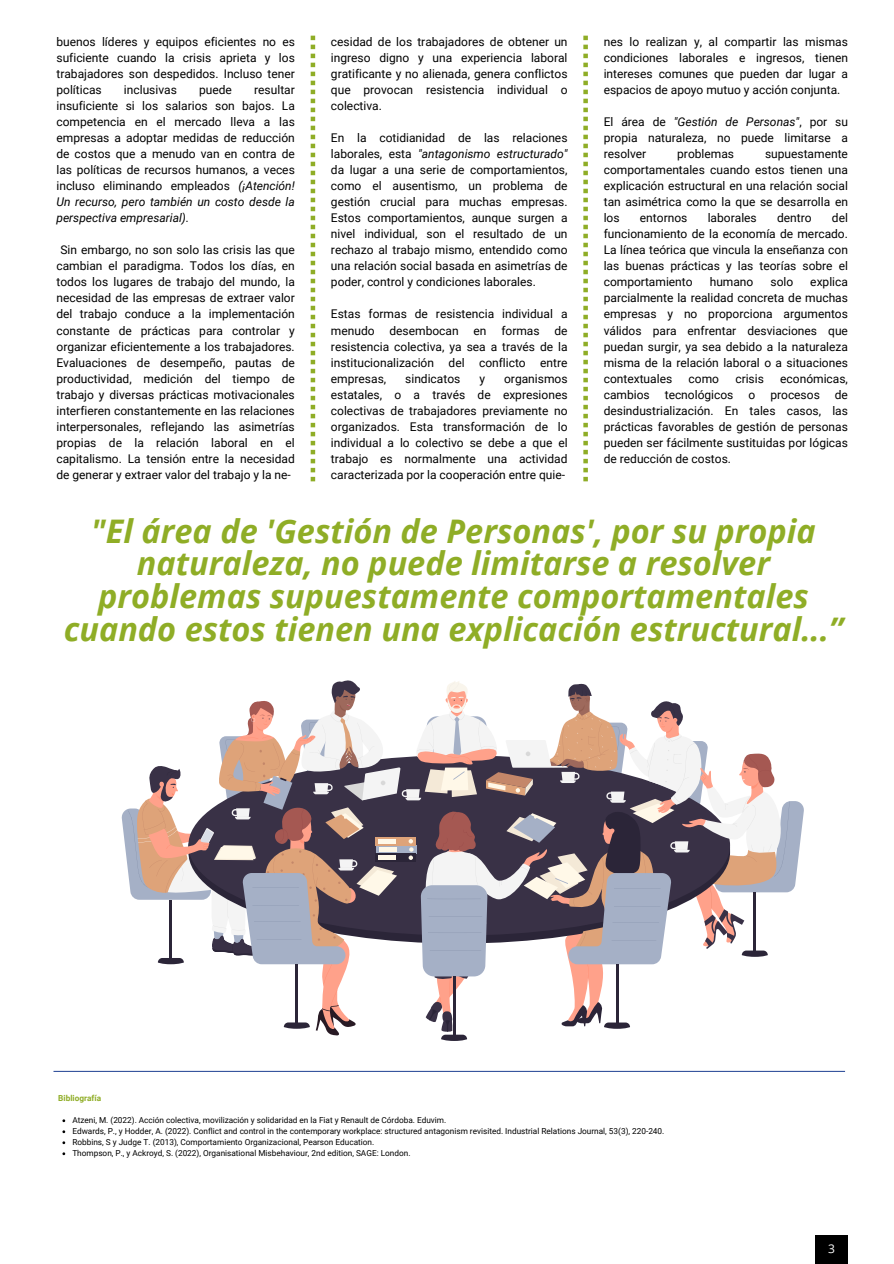
<style>
.page{position:relative;width:894px;height:1264px;background:#fff}
.page>*{position:absolute;margin:0;border:0;box-sizing:border-box;transform-origin:0 0}
.t1{font:italic 700 32.55px/32.7px "Open Sans";color:#8fad26;text-align:center}
.t2{font:12px/16px "Roboto";color:#000;text-align:justify}
.t3{font:12px "Open Sans";color:#fff}
.t4{font:8.25px "Roboto";color:#000}
.t5{font:700 8.25px "Roboto";color:#8fad26}
.s1{font-style:italic}
</style>
<div class="page">
<svg style="left:583px;top:36px;width:4px;height:445px"></svg>
<svg style="left:310px;top:36px;width:5px;height:445px"></svg>
<div style="left:814px;top:1234px;width:33px;height:29px;background:#000"></div>
<svg style="left:121px;top:680px;width:682px;height:360px"></svg>
<hr style="left:53px;top:1070px;width:791px;height:1px;background:#36549e">
<h1 class="t2" style="left:56px;top:34px;width:240px">buenos líderes y equipos eficientes no es suficiente cuando la crisis aprieta y los trabajadores son despedidos. Incluso tener políticas</h1>
<h2 class="t2" style="left:331px;top:34px;width:238px">cesidad de los trabajadores de obtener un ingreso digno y una experiencia laboral gratificante y no alienada, genera conflictos que provocan resistencia individual o colectiva.</h2>
<h2 class="t2" style="left:331px;top:130px;width:238px">En la cotidianidad de las relaciones laborales, esta <span class="s1">"antagonismo estructurado" </span>da lugar a una serie de comportamientos, como el ausentismo, un problema de gestión crucial para muchas empresas.<br>Estos comportamientos, aunque surgen a nivel individual, son el resultado de un rechazo al trabajo mismo, entendido como una relación social basada en asimetrías de poder, control y condiciones laborales.</h2>
<h2 class="t2" style="left:331px;top:306px;width:238px">Estas formas de resistencia individual a menudo desembocan en formas de resistencia colectiva, ya sea a través de la institucionalización del conflicto entre empresas,</h2>
<h2 class="t2" style="left:603px;top:34px;width:246px">nes lo realizan y, al compartir las mismas condiciones laborales e ingresos, tienen intereses comunes que pueden dar lugar a espacios de apoyo mutuo y acción conjunta.</h2>
<h2 class="t2" style="left:603px;top:114px;width:246px">El área de <span class="s1">"Gestión de Personas"</span>, por su propia naturaleza, no puede limitarse a resolver</h2>
<h1 class="t2" style="left:56px;top:82px;width:240px;text-indent:198px">resultar insuficiente si los salarios son bajos. La competencia en el mercado lleva a las empresas a adoptar medidas de reducción de costos que a menudo van en contra de las políticas de recursos humanos, a veces incluso eliminando empleados <span class="s1">(¡Atención!<br>Un recurso, pero también un costo desde la perspectiva empresarial).</span></h1>
<p class="t2" style="left:56px;top:242px;width:240px;text-align:center">Sin embargo, no son solo las crisis las que cambian el paradigma. Todos los días, en todos los lugares de trabajo del mundo, la necesidad de las empresas de extraer valor del trabajo conduce a la implementación constante de prácticas para controlar y organizar eficientemente a los trabajadores.<br>Evaluaciones de desempeño, pautas de productividad, medición del tiempo de trabajo y diversas prácticas motivacionales interfieren constantemente en las relaciones interpersonales, reflejando las asimetrías propias de la relación laboral en el capitalismo. La tensión entre la necesidad de generar y extraer valor del trabajo y la ne-</p>
<h1 class="t2" style="left:124px;top:82px;width:54px">inclusivas</h1>
<h1 class="t2" style="left:199px;top:82px;width:34px">puede</h1>
<h2 class="t2" style="left:677px;top:146px;width:58px">problemas</h2>
<h2 class="t2" style="left:603px;top:146px;width:246px;text-indent:161px">supuestamente comportamentales cuando estos tienen una explicación estructural en una relación social tan asimétrica como la que se desarrolla en los</h2>
<h2 class="t2" style="left:603px;top:210px;width:246px;text-indent:228px">del funcionamiento de la economía de mercado.<br>La línea teórica que vincula la enseñanza con las buenas prácticas y las teorías sobre el comportamiento</h2>
<h2 class="t2" style="left:639px;top:210px;width:49px">entornos</h2>
<h2 class="t2" style="left:707px;top:210px;width:50px">laborales</h2>
<h2 class="t2" style="left:776px;top:210px;width:36px">dentro</h2>
<h2 class="t2" style="left:603px;top:274px;width:246px;text-indent:206px">explica parcialmente la realidad concreta de muchas empresas y no proporciona argumentos válidos para enfrentar desviaciones que puedan surgir, ya sea debido a la naturaleza misma de la relación laboral o a situaciones contextuales</h2>
<h2 class="t2" style="left:709px;top:274px;width:45px">humano</h2>
<h2 class="t2" style="left:770px;top:274px;width:24px">solo</h2>
<h2 class="t2" style="left:405px;top:370px;width:57px">sindicatos</h2>
<h2 class="t2" style="left:479px;top:370px;width:7px">y</h2>
<h2 class="t2" style="left:688px;top:370px;width:32px">como</h2>
<h2 class="t2" style="left:735px;top:370px;width:30px">crisis</h2>
<h2 class="t2" style="left:780px;top:370px;width:69px">económicas,</h2>
<h2 class="t2" style="left:331px;top:370px;width:238px;text-indent:173px">organismos estatales, o a través de expresiones colectivas de trabajadores previamente no organizados. Esta transformación de lo individual a lo colectivo se debe a que el trabajo es normalmente una actividad caracterizada por la cooperación entre quie-</h2>
<h2 class="t1" style="left:64px;top:513px;width:780px">"El área de 'Gestión de Personas', por su propia naturaleza, no puede limitarse a resolver problemas supuestamente comportamentales cuando estos tienen una explicación estructural...”</h2>
<h2 class="t2" style="left:603px;top:386px;width:47px">cambios</h2>
<h2 class="t2" style="left:664px;top:386px;width:70px">tecnológicos</h2>
<h2 class="t2" style="left:748px;top:386px;width:73px">o procesos</h2>
<h2 class="t2" style="left:603px;top:386px;width:246px;text-indent:231px">de desindustrialización. En tales casos, las prácticas favorables de gestión de personas pueden ser fácilmente sustituidas por lógicas de reducción de costos.</h2>
<h3 class="t5" style="left:58px;top:1093px;width:44px">Bibliografía</h3>
<p class="t4" style="left:72px;top:1115px;width:375px">Atzeni, M. (2022). Acción colectiva, movilización y solidaridad en la Fiat y Renault de Córdoba. Eduvim.</p>
<p class="t4" style="left:72px;top:1126px;width:593px">Edwards, P., y Hodder, A. (2022). Conflict and control in the contemporary workplace: structured antagonism revisited. Industrial Relations Journal, 53(3), 220-240.</p>
<p class="t4" style="left:72px;top:1137px;width:303px">Robbins, S y Judge T. (2013), Comportamiento Organizacional, Pearson Education.</p>
<p class="t4" style="left:72px;top:1148px;width:339px">Thompson, P., y Ackroyd, S. (2022), Organisational Misbehaviour, 2nd edition, SAGE: London.</p>
<h2 class="t3" style="left:827px;top:1239px;width:8px">3</h2>
</div>
